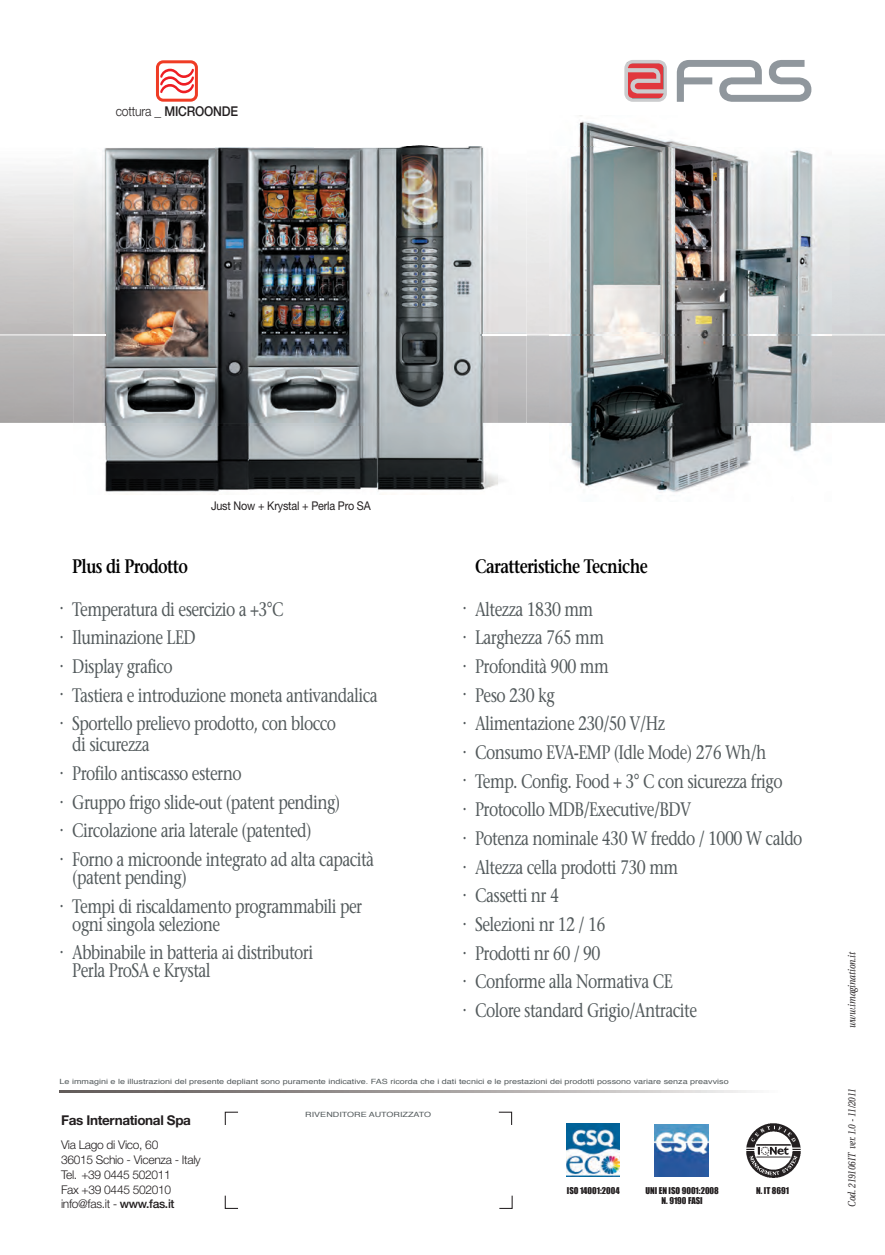
<style>
.page{position:relative;width:885px;height:1255px;background:#fff}
.page>*{position:absolute;margin:0;border:0;box-sizing:border-box;transform-origin:0 0}
.t1{font:19.5px/28.7px "Stone Serif";letter-spacing:-.035em;color:#535a5c;scale:.8 1}
.t2{font:600 19.5px "Stone Serif";letter-spacing:-.035em;color:#000;scale:.8 1}
.t3{font:700 13.5px "Helvetica Neue";letter-spacing:-.025em;color:#231f20}
.t4{font:500 13.5px "Helvetica Neue";letter-spacing:-.015em;color:#231f20;scale:.9 1}
.t5{font:300 12px/14.7px "Helvetica Neue";letter-spacing:-.025em;color:#231f20}
.t6{font:12px "Helvetica Neue";letter-spacing:-.015em;color:#231f20;scale:.9 1}
.t7{font:italic 10.5px "Utopia";color:#231f20;scale:.8 1}
.t8{font:8.55px/10.4px "Impact";color:#231f20;text-align:center}
.t9{font:7.2px "Helvetica";color:#535a5c;scale:1.25 1}
.s1{font-weight:300}
.s2{font-family:"Helvetica";font-weight:400}
.s3{font-family:"Helvetica"}
.s4{font-weight:500}
</style>
<div class="page">
<img style="left:526px;top:178px;width:358px;height:245px">
<img style="left:60px;top:1090px;width:692px;height:2px">
<svg style="left:624px;top:60px;width:42px;height:42px;background:#d48b8f"></svg>
<svg style="left:676px;top:60px;width:135px;height:42px"></svg>
<img style="left:654px;top:1124px;width:54px;height:52px">
<img style="left:746px;top:1123px;width:54px;height:54px">
<img style="left:566px;top:1123px;width:53px;height:53px">
<svg style="left:224px;top:1111px;width:14px;height:14px"></svg>
<svg style="left:224px;top:1195px;width:14px;height:14px"></svg>
<svg style="left:498px;top:1111px;width:14px;height:14px"></svg>
<svg style="left:499px;top:1195px;width:14px;height:14px"></svg>
<hr style="left:480px;top:334px;width:404px;height:1px;background:#fff">
<img style="left:549px;top:115px;width:282px;height:378px">
<svg style="left:156px;top:60px;width:42px;height:42px"></svg>
<img style="left:73px;top:148px;width:142px;height:344px">
<img style="left:73px;top:334px;width:33px;height:1px">
<img style="left:215px;top:145px;width:311px;height:347px">
<img style="left:480px;top:334px;width:46px;height:1px">
<p class="t4" style="left:116px;top:106px;width:137px"><span class="s1">cottura</span> <span class="s2">_</span> MICROONDE</p>
<p class="t6" style="left:211px;top:501px;width:179px">Just Now + Krystal + Perla Pro SA</p>
<p class="t2" style="left:72px;top:558px;width:146px">Plus di Prodotto</p>
<p class="t1" style="left:60px;top:596px;width:399px">· Temperatura di esercizio a +3°C<br>· Iluminazione LED<br>· Display grafico<br>· Tastiera e introduzione moneta antivandalica · Sportello prelievo prodotto, con blocco</p>
<p class="t1" style="left:60px;top:732px;width:395px;text-indent:13px">di sicurezza<br>· Profilo antiscasso esterno<br>· Gruppo frigo slide-out (patent pending)<br>· Circolazione aria laterale (patented)<br>· Forno a microonde integrato ad alta capacità</p>
<p class="t1" style="left:60px;top:865px;width:380px;text-indent:13px">(patent pending)<br>· Tempi di riscaldamento programmabili per</p>
<p class="t1" style="left:60px;top:911px;width:318px;text-indent:13px">ogni singola selezione<br>· Abbinabile in batteria ai distributori</p>
<p class="t1" style="left:72px;top:958px;width:174px">Perla ProSA e Krystal</p>
<p class="t2" style="left:475px;top:558px;width:217px">Caratteristiche Tecniche</p>
<p class="t1" style="left:462px;top:596px;width:426px">· Altezza 1830 mm<br>· Larghezza 765 mm<br>· Profondità 900 mm<br>· Peso 230 kg<br>· Alimentazione 230/50 V/Hz<br>· Consumo EVA-EMP (Idle Mode) 276 Wh/h<br>· Temp. Config. Food + 3° C con sicurezza frigo<br>· Protocollo MDB/Executive/BDV<br>· Potenza nominale 430 W freddo / 1000 W caldo · Altezza cella prodotti 730 mm<br>· Cassetti nr 4<br>· Selezioni nr 12 / 16<br>· Prodotti nr 60 / 90<br>· Conforme alla Normativa CE<br>· Colore standard Grigio/Antracite</p>
<p class="t9" style="left:60px;top:1078px;width:537px">Le immagini e le illustrazioni del presente depliant sono puramente indicative. FAS ricorda che i dati tecnici e le prestazioni dei prodotti possono variare senza preavviso</p>
<p class="t9" style="left:305px;top:1111px;width:102px">RIVENDITORE AUTORIZZATO</p>
<p class="t3" style="left:61px;top:1115px;width:131px">Fas International Spa</p>
<p class="t5" style="left:61px;top:1138px;width:141px">Via Lago di Vico, 60<br>36015 Schio - Vicenza - Italy<br>Tel. +39 0445 502011<br>Fax +39 0445 502010 info@fas.it <span class="s3">-</span> <span class="s4">www.fas.it</span></p>
<p class="t8" style="left:566px;top:1184px;width:54px">ISO 14001:2004</p>
<p class="t8" style="left:645px;top:1184px;width:75px">UNI EN ISO 9001:2008<br>N. 9190 FASI</p>
<p class="t8" style="left:756px;top:1184px;width:34px">N. IT 8691</p>
<p class="t7" style="left:847px;top:1028px;width:97px;rotate:-90deg">www.imagination.it</p>
<p class="t7" style="left:847px;top:1206px;width:150px;rotate:-90deg">Cod. 219106IT ver. 1.0 - 11/2011</p>
</div>
